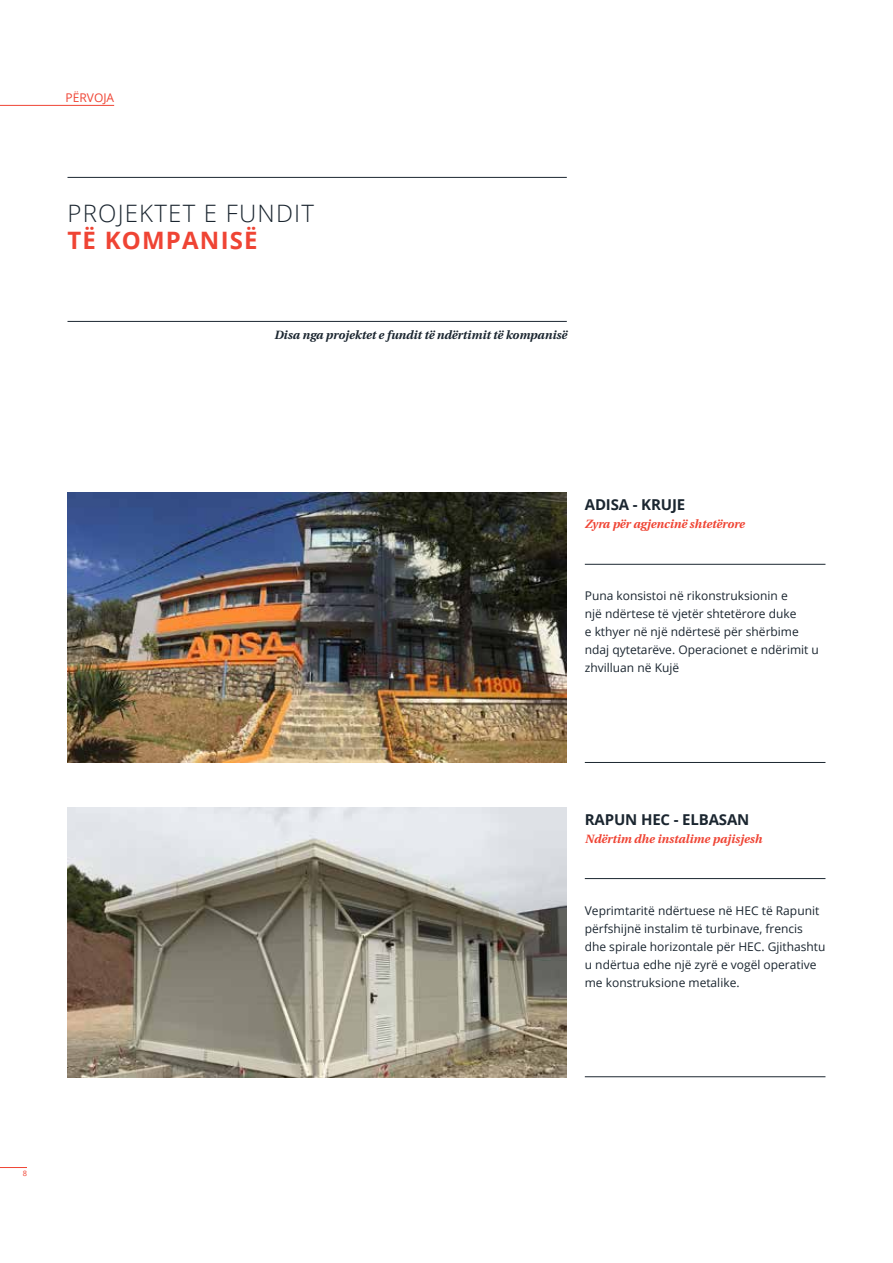
<style>
.page{position:relative;width:893px;height:1263px;background:#fff}
.page>*{position:absolute;margin:0;border:0;box-sizing:border-box;transform-origin:0 0}
.t1{font:300 24px "Open Sans";letter-spacing:.05em;color:#1b2630}
.t2{font:700 24px "Open Sans";letter-spacing:.05em;color:#ef4434}
.t3{font:700 15px "Open Sans";letter-spacing:-.01em;color:#1b2630}
.t4{font:12px/18px "Open Sans";color:#1b2630}
.t5{font:italic 700 12px "Heuristica";color:#ef4434}
.t6{font:italic 700 12px "Heuristica";color:#1b2630}
.t7{font:12px "Open Sans";color:#ef4434}
.t8{font:7.5px "Open Sans";color:#ef4434}
</style>
<div class="page">
<img style="left:68px;top:807px;width:499px;height:270px">
<img style="left:68px;top:493px;width:499px;height:270px">
<hr style="left:68px;top:177px;width:499px;height:1px;background:#1b2630">
<hr style="left:68px;top:321px;width:499px;height:1px;background:#1b2630">
<hr style="left:585px;top:878px;width:240px;height:1px;background:#1b2630">
<hr style="left:585px;top:564px;width:240px;height:1px;background:#1b2630">
<hr style="left:585px;top:1076px;width:240px;height:1px;background:#1b2630">
<hr style="left:585px;top:762px;width:240px;height:1px;background:#1b2630">
<svg style="left:0;top:1167px;width:27px;height:1px"></svg>
<hr style="left:0;top:105px;width:114px;height:1px;background:#ef4434">
<p class="t7" style="left:66px;top:89px;width:50px">PËRVOJA</p>
<h1 class="t1" style="left:68px;top:197px;width:248px">PROJEKTET E FUNDIT</h1>
<h1 class="t2" style="left:68px;top:223px;width:192px">TË KOMPANISË</h1>
<p class="t6" style="left:274px;top:325px;width:294px">Disa nga projektet e fundit të ndërtimit të kompanisë</p>
<p class="t3" style="left:585px;top:494px;width:102px">ADISA - KRUJE</p>
<p class="t5" style="left:585px;top:514px;width:161px">Zyra për agjencinë shtetërore</p>
<p class="t4" style="left:585px;top:586px;width:236px">Puna konsistoi në rikonstruksionin e<br>një ndërtese të vjetër shtetërore duke<br>e kthyer në një ndërtesë për shërbime ndaj qytetarëve. Operacionet e ndërimit u zhvilluan në Kujë</p>
<p class="t3" style="left:585px;top:809px;width:166px">RAPUN HEC - ELBASAN</p>
<p class="t5" style="left:585px;top:829px;width:179px">Ndërtim dhe instalime pajisjesh</p>
<p class="t4" style="left:585px;top:901px;width:242px">Veprimtaritë ndërtuese në HEC të Rapunit përfshijnë instalim të turbinave, frencis dhe spirale horizontale për HEC. Gjithashtu u ndërtua edhe një zyrë e vogël operative me konstruksione metalike.</p>
<p class="t8" style="left:23px;top:1168px;width:6px">8</p>
</div>
